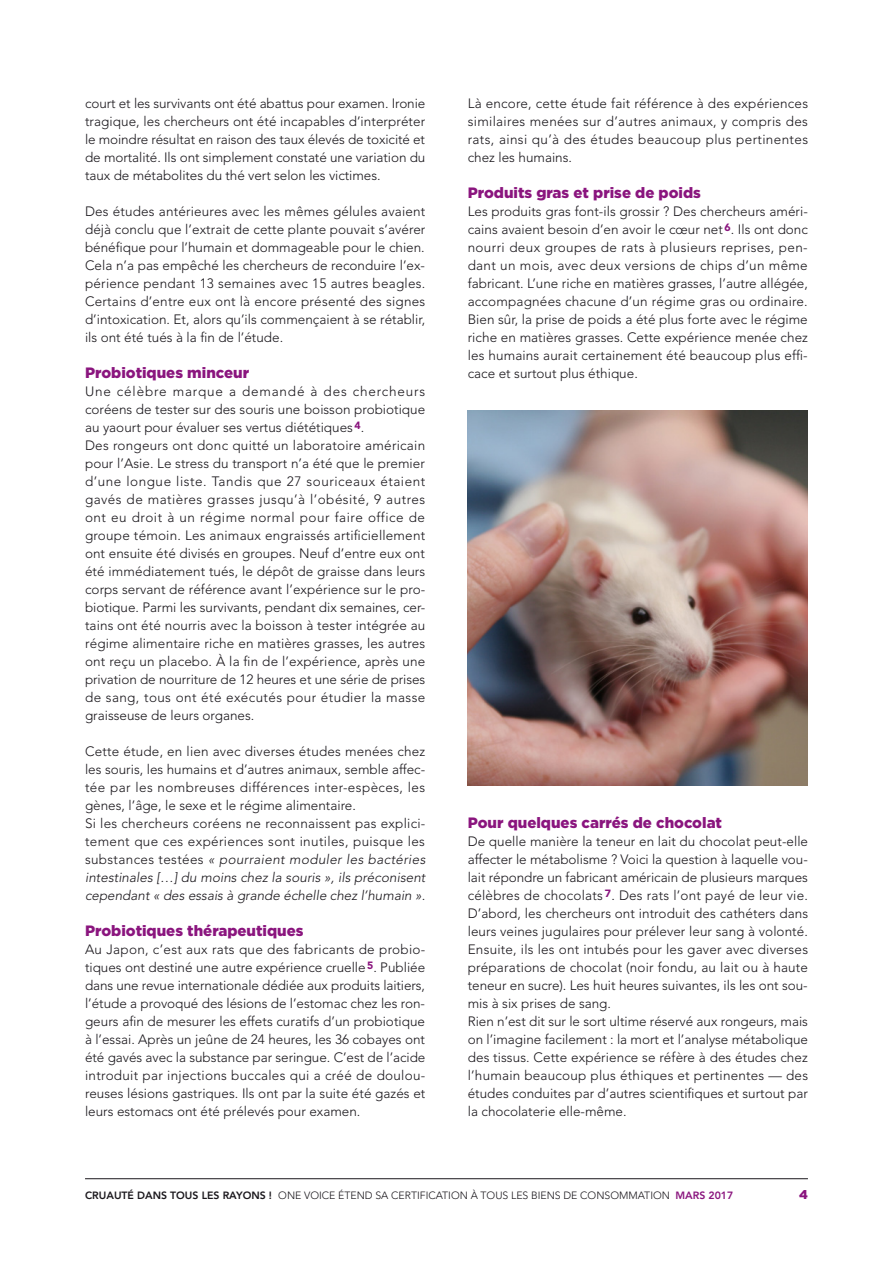
<style>
.page{position:relative;width:893px;height:1263px;background:#fff}
.page>*{position:absolute;margin:0;border:0;box-sizing:border-box;transform-origin:0 0}
.t1{font:900 15px "Gotham";color:#8a157e}
.t2{font:300 13.5px/18px "Avenir";letter-spacing:.005em;color:#1a171c;text-align:justify}
.t3{font:900 12.75px "Gotham";color:#8a157e}
.t4{font:300 10.5px "Avenir";color:#1a171c}
.s1{font-style:italic}
.s2{font-weight:800}
.s3{font-weight:800;color:#8a157e}
</style>
<div class="page">
<hr style="left:85px;top:1178px;width:723px;height:1px;background:#1a171c">
<img style="left:468px;top:411px;width:340px;height:375px">
<p class="t2" style="left:85px;top:94px;width:342px">court et les survivants ont été abattus pour examen. Ironie tragique, les chercheurs ont été incapables d’interpréter le moindre résultat en raison des taux élevés de toxicité et de mortalité. Ils ont simplement constaté une variation du taux de métabolites du thé vert selon les victimes.</p>
<p class="t2" style="left:85px;top:202px;width:342px">Des études antérieures avec les mêmes gélules avaient déjà conclu que l’extrait de cette plante pouvait s’avérer bénéfique pour l’humain et dommageable pour le chien.<br>Cela n’a pas empêché les chercheurs de reconduire l’ex&shy;périence pendant 13 semaines avec 15 autres beagles.<br>Certains d’entre eux ont là encore présenté des signes d’intoxication. Et, alors qu’ils commençaient à se rétablir, ils ont été tués à la fin de l’étude.</p>
<p class="t1" style="left:85px;top:362px;width:166px">Probiotiques minceur</p>
<p class="t2" style="left:85px;top:382px;width:342px;text-align:left">Une célèbre marque a demandé à des chercheurs coréens de tester sur des souris une boisson probiotique au yaourt pour évaluer ses vertus diététiques <sup>4</sup>.<br>Des rongeurs ont donc quitté un laboratoire américain pour l’Asie. Le stress du transport n’a été que le premier d’une longue liste. Tandis que 27 souriceaux étaient gavés de matières grasses jusqu’à l’obésité, 9 autres ont eu droit à un régime normal pour faire office de groupe témoin. Les animaux engraissés artificiellement ont ensuite été divisés en groupes. Neuf d’entre eux ont été immédiatement tués, le dépôt de graisse dans leurs corps servant de référence avant l’expérience sur le pro&shy;biotique. Parmi les survivants, pendant dix semaines, cer&shy;tains ont été nourris avec la boisson à tester intégrée au régime alimentaire riche en matières grasses, les autres ont reçu un placebo. À la fin de l’expérience, après une privation de nourriture de 12 heures et une série de prises de sang, tous ont été exécutés pour étudier la masse graisseuse de leurs organes.</p>
<p class="t2" style="left:85px;top:742px;width:342px;text-align:left">Cette étude, en lien avec diverses études menées chez les souris, les humains et d’autres animaux, semble affec&shy;tée par les nombreuses différences inter-espèces, les gènes, l’âge, le sexe et le régime alimentaire.<br>Si les chercheurs coréens ne reconnaissent pas explici&shy;tement que ces expériences sont inutiles, puisque les substances testées <span class="s1">« pourraient moduler les bactéries intestinales […] du moins chez la souris », ils préconisent cependant « des essais à grande échelle chez l’humain ».</span></p>
<p class="t1" style="left:85px;top:920px;width:220px">Probiotiques thérapeutiques</p>
<p class="t2" style="left:85px;top:940px;width:342px">Au Japon, c’est aux rats que des fabricants de probio&shy;tiques ont destiné une autre expérience cruelle <sup>5</sup>. Publiée dans une revue internationale dédiée aux produits laitiers, l’étude a provoqué des lésions de l’estomac chez les ron&shy;geurs afin de mesurer les effets curatifs d’un probiotique à l’essai. Après un jeûne de 24 heures, les 36 cobayes ont été gavés avec la substance par seringue. C’est de l’acide introduit par injections buccales qui a créé de doulou&shy;reuses lésions gastriques. Ils ont par la suite été gazés et leurs estomacs ont été prélevés pour examen.</p>
<p class="t2" style="left:468px;top:94px;width:342px">Là encore, cette étude fait référence à des expériences similaires menées sur d’autres animaux, y compris des rats, ainsi qu’à des études beaucoup plus pertinentes chez les humains.</p>
<p class="t1" style="left:468px;top:182px;width:235px">Produits gras et prise de poids</p>
<p class="t2" style="left:468px;top:202px;width:342px">Les produits gras font-ils grossir ? Des chercheurs améri&shy;cains avaient besoin d’en avoir le cœur net <sup>6</sup>. Ils ont donc nourri deux groupes de rats à plusieurs reprises, pen&shy;dant un mois, avec deux versions de chips d’un même fabricant. L’une riche en matières grasses, l’autre allégée, accompagnées chacune d’un régime gras ou ordinaire.<br>Bien sûr, la prise de poids a été plus forte avec le régime riche en matières grasses. Cette expérience menée chez les humains aurait certainement été beaucoup plus effi&shy;cace et surtout plus éthique.</p>
<p class="t1" style="left:468px;top:812px;width:256px">Pour quelques carrés de chocolat</p>
<p class="t2" style="left:468px;top:832px;width:342px;text-align:left">De quelle manière la teneur en lait du chocolat peut-elle affecter le métabolisme ? Voici la question à laquelle vou&shy;lait répondre un fabricant américain de plusieurs marques célèbres de chocolats <sup>7</sup>. Des rats l’ont payé de leur vie.<br>D’abord, les chercheurs ont introduit des cathéters dans leurs veines jugulaires pour prélever leur sang à volonté.<br>Ensuite, ils les ont intubés pour les gaver avec diverses préparations de chocolat (noir fondu, au lait ou à haute teneur en sucre). Les huit heures suivantes, ils les ont sou&shy;mis à six prises de sang.<br>Rien n’est dit sur le sort ultime réservé aux rongeurs, mais on l’imagine facilement : la mort et l’analyse métabolique des tissus. Cette expérience se réfère à des études chez l’humain beaucoup plus éthiques et pertinentes — des études conduites par d’autres scientifiques et surtout par la chocolaterie elle-même.</p>
<p class="t4" style="left:85px;top:1189px;width:650px"><span class="s2">CRUAUTÉ DANS TOUS LES RAYONS !</span> ONE VOICE ÉTEND SA CERTIFICATION À TOUS LES BIENS DE CONSOMMATION <span class="s3">MARS 2017</span></p>
<p class="t3" style="left:799px;top:1186px;width:10px">4</p>
</div>
